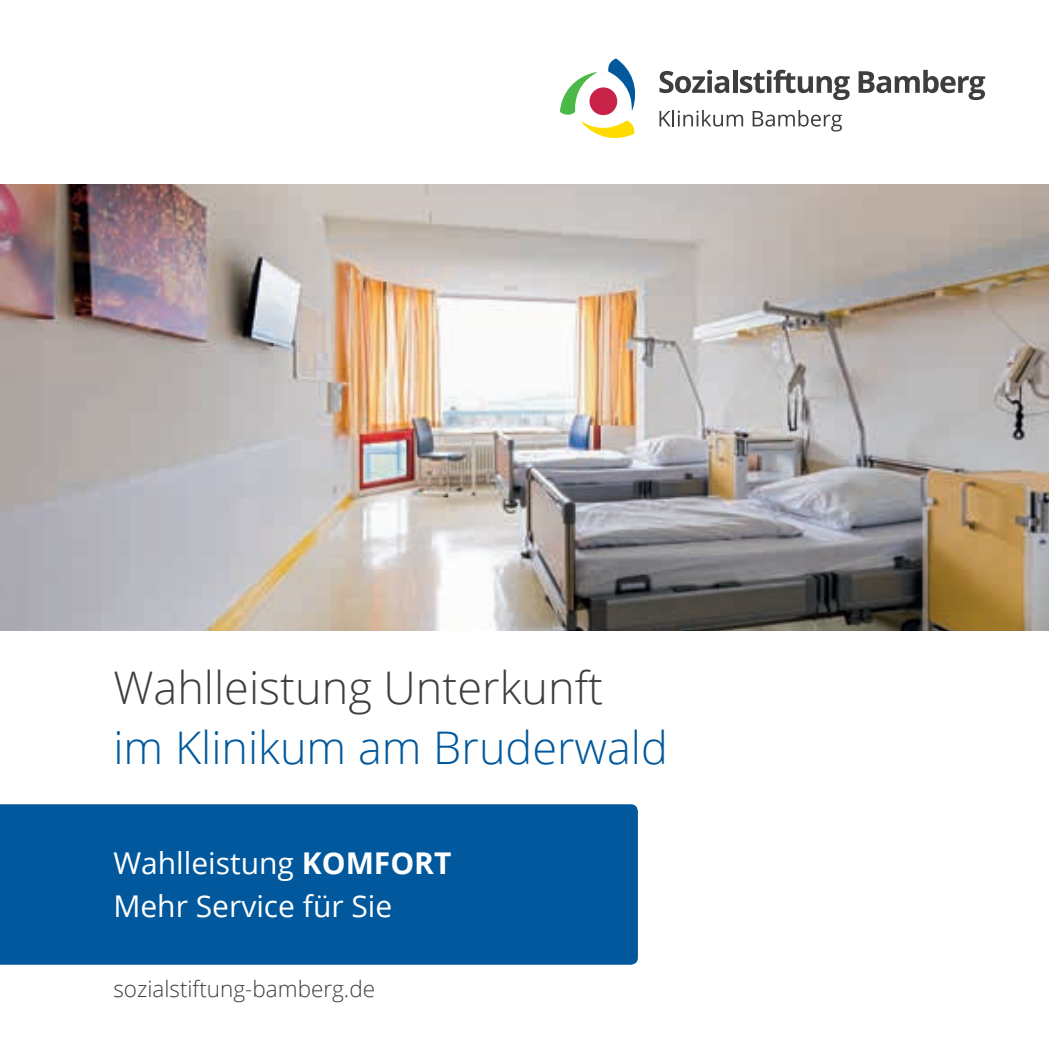
<style>
.page{position:relative;width:1049px;height:1049px;background:#fff}
.page>*{position:absolute;margin:0;border:0;box-sizing:border-box;transform-origin:0 0}
.t1{font:300 45px "Open Sans";color:#3e3e3f}
.t2{font:300 45px "Open Sans";color:#01589c}
.t3{font:30px/42.5px "Open Sans";color:#fff}
.t4{font:300 22.5px "Open Sans";color:#3e3e3f}
.s1{font-weight:700}
</style>
<div class="page">
<svg style="left:560px;top:58px;width:75px;height:80px"></svg>
<div style="left:589px;top:87px;width:28px;height:28px;background:#c82249;border-radius:50%"></div>
<svg style="left:659px;top:70px;width:70px;height:23px"></svg>
<hr style="left:733px;top:70px;width:4px;height:23px;background:#3e3e3f">
<svg style="left:740px;top:70px;width:110px;height:30px"></svg>
<svg style="left:858px;top:70px;width:127px;height:30px"></svg>
<svg style="left:659px;top:110px;width:84px;height:17px"></svg>
<svg style="left:753px;top:110px;width:89px;height:22px"></svg>
<div style="left:0;top:804px;width:638px;height:161px;background:#01589c"></div>
<img style="left:0;top:184px;width:1049px;height:447px">
<h1 class="t1" style="left:113px;top:656px;width:491px">Wahlleistung Unterkunft</h1>
<h1 class="t2" style="left:113px;top:716px;width:556px">im Klinikum am Bruderwald</h1>
<p class="t3" style="left:113px;top:841px;width:340px">Wahlleistung <span class="s1">KOMFORT<br></span>Mehr Service für Sie</p>
<p class="t4" style="left:113px;top:973px;width:263px">sozialstiftung-bamberg.de</p>
</div>
